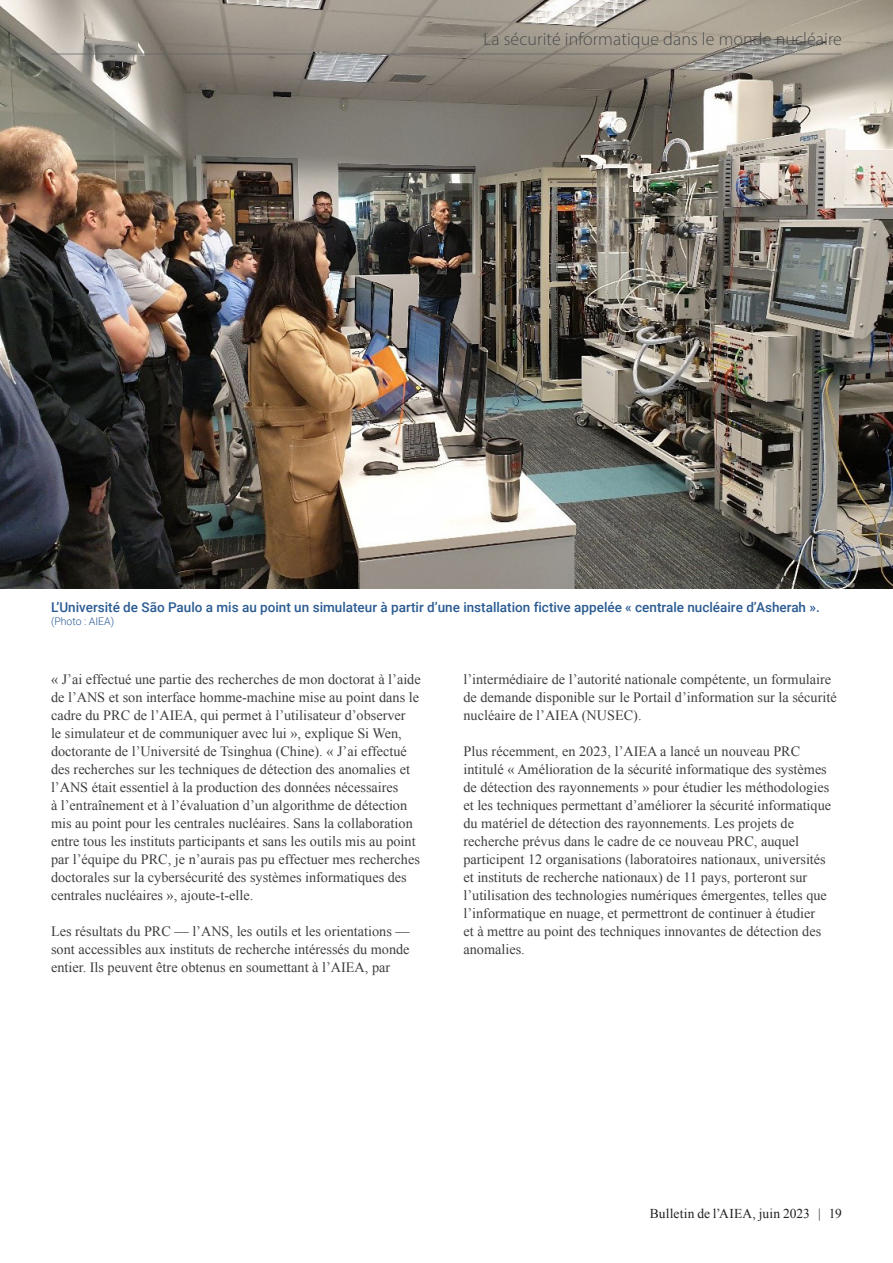
<style>
.page{position:relative;width:893px;height:1263px;background:#fff}
.page>*{position:absolute;margin:0;border:0;box-sizing:border-box;transform-origin:0 0}
.t1{font:300 18px "Myriad Pro";letter-spacing:.005em;color:#4b4c4d}
.Body_Text{font:14.25px/18px "Times New Roman";color:#3e3e3f}
.Photo_caption{font:500 13.5px "Roboto";color:#2a5b92}
.t2{font:13.5px "Times New Roman";letter-spacing:.01em;color:#231f20}
.Photo_caption-2{font:300 10.5px "Roboto";color:#2a5b92}
</style>
<div class="page">
<img style="left:0;top:0;width:893px;height:589px">
<hr style="left:51px;top:54px;width:791px;height:1px;background:#636366">
<p class="t1" style="left:483px;top:28px;width:360px">La sécurité informatique dans le monde nucléaire</p>
<p class="Photo_caption" style="left:51px;top:598px;width:770px">L’Université de São Paulo a mis au point un simulateur à partir d’une installation fictive appelée « centrale nucléaire d’Asherah ».</p>
<p class="Photo_caption-2" style="left:51px;top:614px;width:65px">(Photo : AIEA)</p>
<p class="Body_Text" style="left:51px;top:670px;width:371px">« J’ai effectué une partie des recherches de mon doctorat à l’aide de l’ANS et son interface homme-machine mise au point dans le cadre du PRC de l’AIEA, qui permet à l’utilisateur d’observer<br>le simulateur et de communiquer avec lui », explique Si Wen, doctorante de l’Université de Tsinghua (Chine). « J’ai effectué des recherches sur les techniques de détection des anomalies et l’ANS était essentiel à la production des données nécessaires<br>à l’entraînement et à l’évaluation d’un algorithme de détection mis au point pour les centrales nucléaires. Sans la collaboration entre tous les instituts participants et sans les outils mis au point par l’équipe du PRC, je n’aurais pas pu effectuer mes recherches doctorales sur la cybersécurité des systèmes informatiques des centrales nucléaires », ajoute-t-elle.</p>
<p class="Body_Text" style="left:51px;top:922px;width:360px;text-align:justify">Les résultats du PRC — l’ANS, les outils et les orientations — sont accessibles aux instituts de recherche intéressés du monde entier. Ils peuvent être obtenus en soumettant à l’AIEA, par</p>
<p class="Body_Text" style="left:463px;top:670px;width:375px">l’intermédiaire de l’autorité nationale compétente, un formulaire de demande disponible sur le Portail d’information sur la sécurité nucléaire de l’AIEA (NUSEC).</p>
<p class="Body_Text" style="left:463px;top:742px;width:369px">Plus récemment, en 2023, l’AIEA a lancé un nouveau PRC intitulé « Amélioration de la sécurité informatique des systèmes de détection des rayonnements » pour étudier les méthodologies et les techniques permettant d’améliorer la sécurité informatique du matériel de détection des rayonnements. Les projets de recherche prévus dans le cadre de ce nouveau PRC, auquel participent 12 organisations (laboratoires nationaux, universités et instituts de recherche nationaux) de 11 pays, porteront sur l’utilisation des technologies numériques émergentes, telles que l’informatique en nuage, et permettront de continuer à étudier<br>et à mettre au point des techniques innovantes de détection des anomalies.</p>
<p class="t2" style="left:650px;top:1205px;width:194px">Bulletin de l’AIEA, juin 2023 | 19</p>
</div>
